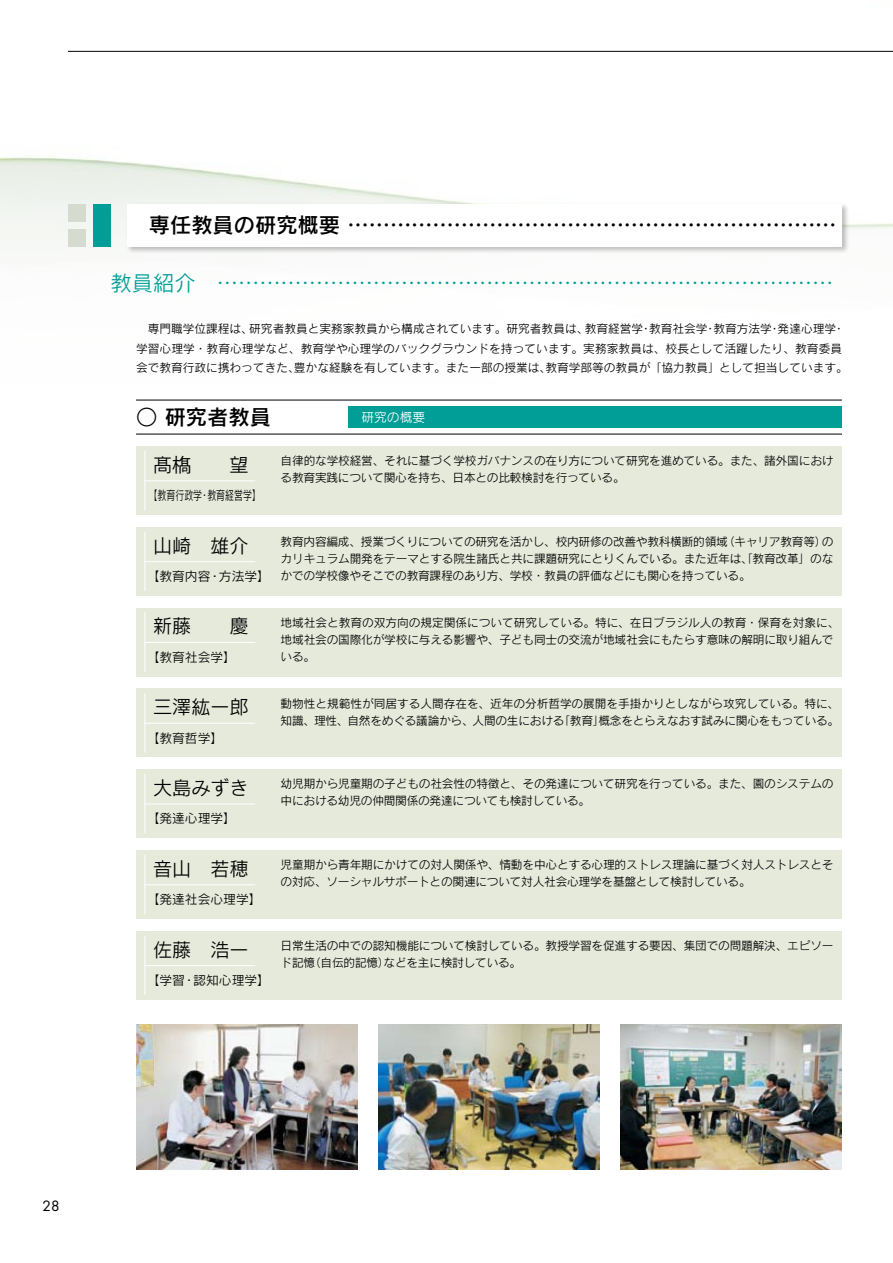
<style>
.page{position:relative;width:893px;height:1263px;background:#fff}
.page>*{position:absolute;margin:0;border:0;box-sizing:border-box;transform-origin:0 0}
.t1{font:21.3px "Rodin Pro DB";color:#000}
.t2{font:21.3px "Rodin Pro M";color:#009e96}
.t3{font:19.2px "Rodin Pro M";color:#000}
.t4{font:13.8px "Futura";color:#000}
.t5{font:12.75px "Rodin Pro M";color:#000}
.t6{font:12.75px "Rodin Pro M";color:#000;scale:.7 1}
.t7{font:12.75px "Rodin Pro M";color:#fff}
.t8{font:11.7px/17px "Rodin Pro M";letter-spacing:-.015em;color:#000}
.s1{font-family:"Koz Go Pro"}
</style>
<div class="page">
<img style="left:0;top:50px;width:892px;height:362px">
<hr style="left:68px;top:51px;width:824px;height:1px;background:#000">
<div style="left:136px;top:608px;width:706px;height:68px;background:#e6eadb"></div>
<div style="left:136px;top:931px;width:706px;height:68px;background:#e6eadb"></div>
<hr style="left:145px;top:965px;width:110px;height:1px;background:#fff">
<hr style="left:145px;top:935px;width:1px;height:60px;background:#fff">
<div style="left:136px;top:770px;width:706px;height:68px;background:#e6eadb"></div>
<hr style="left:145px;top:774px;width:1px;height:59px;background:#fff">
<hr style="left:145px;top:804px;width:110px;height:1px;background:#fff">
<hr style="left:145px;top:612px;width:1px;height:60px;background:#fff">
<hr style="left:145px;top:642px;width:110px;height:1px;background:#fff">
<div style="left:136px;top:850px;width:706px;height:68px;background:#e6eadb"></div>
<hr style="left:145px;top:855px;width:1px;height:59px;background:#fff">
<hr style="left:145px;top:884px;width:110px;height:1px;background:#fff">
<div style="left:136px;top:689px;width:706px;height:68px;background:#e6eadb"></div>
<hr style="left:145px;top:693px;width:1px;height:60px;background:#fff">
<hr style="left:145px;top:723px;width:110px;height:1px;background:#fff">
<div style="left:136px;top:527px;width:706px;height:68px;background:#e6eadb"></div>
<hr style="left:145px;top:561px;width:110px;height:1px;background:#fff">
<hr style="left:145px;top:531px;width:1px;height:60px;background:#fff">
<hr style="left:136px;top:400px;width:706px;height:1px;background:#000">
<div style="left:349px;top:406px;width:493px;height:21px;background:#009e96"></div>
<hr style="left:136px;top:434px;width:706px;height:1px;background:#000">
<div style="left:136px;top:446px;width:706px;height:68px;background:#e6eadb"></div>
<hr style="left:145px;top:480px;width:110px;height:1px;background:#fff">
<hr style="left:145px;top:451px;width:1px;height:59px;background:#fff">
<div style="left:126px;top:202px;width:752px;height:58px;background:#000;opacity:.25"></div>
<div style="left:128px;top:204px;width:714px;height:43px;background:#fff"></div>
<div style="left:68px;top:204px;width:17px;height:17px;background:#d5dbcf"></div>
<div style="left:68px;top:230px;width:17px;height:17px;background:#d5dbcf"></div>
<div style="left:94px;top:204px;width:17px;height:43px;background:#009e96"></div>
<img style="left:136px;top:1025px;width:221px;height:144px">
<img style="left:378px;top:1025px;width:222px;height:144px">
<img style="left:621px;top:1025px;width:221px;height:144px">
<h1 class="t1" style="left:128px;top:211px;width:710px">　専任教員の研究概要 ……………………………………………………………</h1>
<h1 class="t2" style="left:111px;top:269px;width:724px">教員紹介　……………………………………………………………………………</h1>
<p class="t8" style="left:136px;top:319px;width:713px;line-height:19.2px">　専門職学位課程は、研究者教員と実務家教員から構成されています。研究者教員は、教育経営学・教育社会学・教育方法学・発達心理学・学習心理学・教育心理学など、教育学や心理学のバックグラウンドを持っています。実務家教員は、校長として活躍したり、教育委員会で教育行政に携わってきた、豊かな経験を有しています。また一部の授業は、教育学部等の教員が「協力教員」として担当しています。</p>
<h1 class="t1" style="left:136px;top:403px;width:136px">○ 研究者教員</h1>
<h2 class="t3" style="left:153px;top:452px;width:97px">髙<span class="s1">槗</span>　　望</h2>
<p class="t6" style="left:149px;top:487px;width:162px">【教育行政学・教育経営学】</p>
<p class="t7" style="left:349px;top:408px;width:78px">　研究の概要</p>
<p class="t8" style="left:281px;top:452px;width:554px">自律的な学校経営、それに基づく学校ガバナンスの在り方について研究を進めている。また、諸外国における教育実践について関心を持ち、日本との比較検討を行っている。</p>
<h2 class="t3" style="left:153px;top:533px;width:97px">山崎　雄介</h2>
<p class="t5" style="left:147px;top:568px;width:125px">【教育内容・方法学】</p>
<h2 class="t3" style="left:153px;top:614px;width:97px">新藤　　慶</h2>
<p class="t5" style="left:147px;top:649px;width:91px">【教育社会学】</p>
<h2 class="t3" style="left:153px;top:694px;width:97px">三澤紘一郎</h2>
<p class="t5" style="left:147px;top:729px;width:78px">【教育哲学】</p>
<h2 class="t3" style="left:153px;top:775px;width:97px">大島みずき</h2>
<p class="t5" style="left:147px;top:810px;width:91px">【発達心理学】</p>
<p class="t8" style="left:281px;top:533px;width:554px;text-align:justify">教育内容編成、授業づくりについての研究を活かし、校内研修の改善や教科横断的領域（キャリア教育等）のカリキュラム開発をテーマとする院生諸氏と共に課題研究にとりくんでいる。また近年は、「教育改革」のなかでの学校像やそこでの教育課程のあり方、学校・教員の評価などにも関心を持っている。</p>
<p class="t8" style="left:281px;top:614px;width:560px">地域社会と教育の双方向の規定関係について研究している。特に、在日ブラジル人の教育・保育を対象に、地域社会の国際化が学校に与える影響や、子ども同士の交流が地域社会にもたらす意味の解明に取り組んでいる。</p>
<p class="t8" style="left:281px;top:694px;width:560px">動物性と規範性が同居する人間存在を、近年の分析哲学の展開を手掛かりとしながら攻究している。特に、知識、理性、自然をめぐる議論から、人間の生における「教育」概念をとらえなおす試みに関心をもっている。</p>
<p class="t8" style="left:281px;top:775px;width:554px">幼児期から児童期の子どもの社会性の特徴と、その発達について研究を行っている。また、園のシステムの中における幼児の仲間関係の発達についても検討している。</p>
<h2 class="t3" style="left:153px;top:856px;width:97px">音山　若穂</h2>
<p class="t5" style="left:147px;top:891px;width:116px">【発達社会心理学】</p>
<p class="t8" style="left:281px;top:856px;width:554px">児童期から青年期にかけての対人関係や、情動を中心とする心理的ストレス理論に基づく対人ストレスとその対応、ソーシャルサポートとの関連について対人社会心理学を基盤として検討している。</p>
<h2 class="t3" style="left:153px;top:937px;width:97px">佐藤　浩一</h2>
<p class="t5" style="left:147px;top:972px;width:125px">【学習・認知心理学】</p>
<p class="t8" style="left:281px;top:937px;width:554px">日常生活の中での認知機能について検討している。教授学習を促進する要因、集団での問題解決、エピソード記憶（自伝的記憶）などを主に検討している。</p>
<p class="t4" style="left:43px;top:1197px;width:19px">28</p>
</div>
